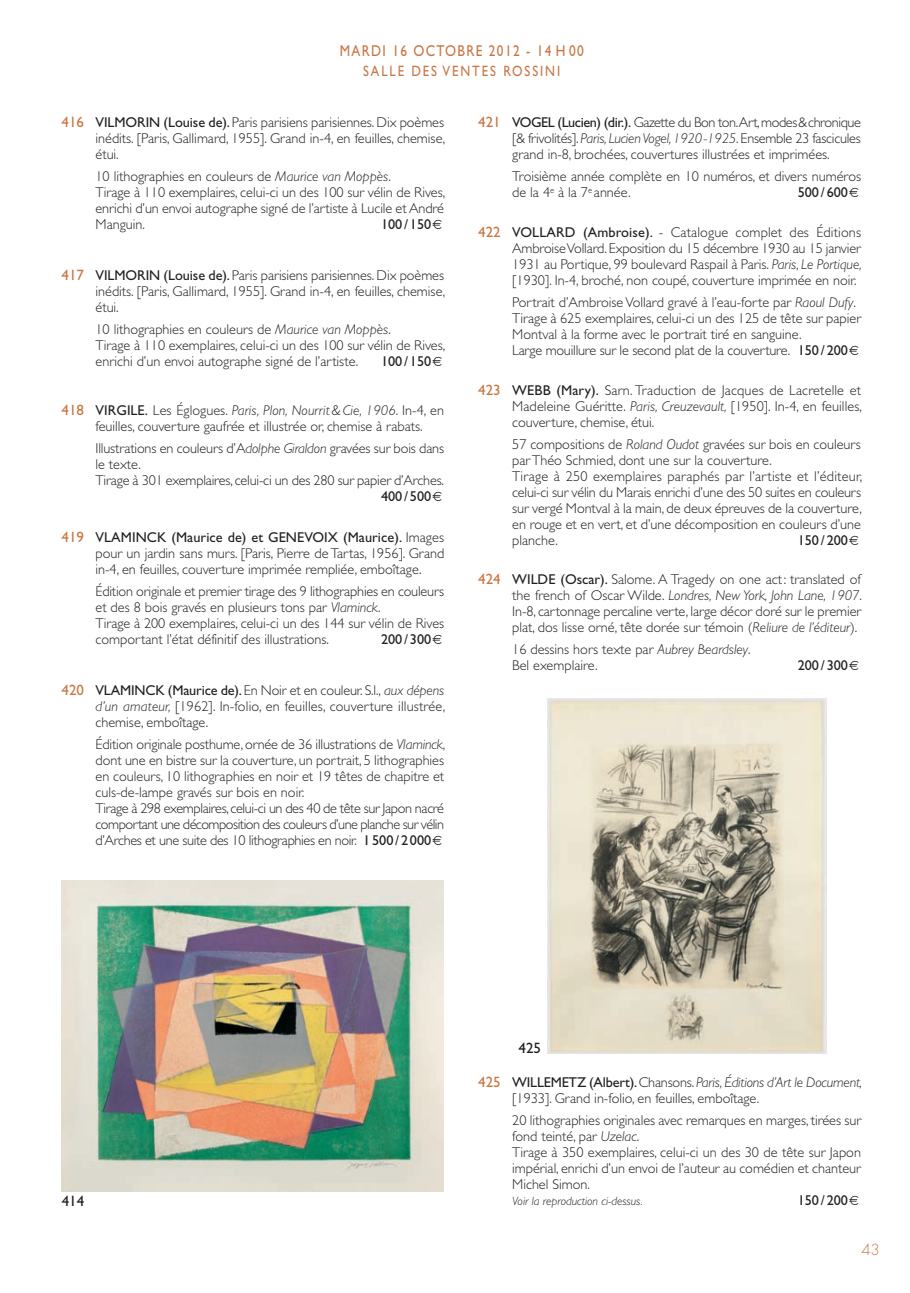
<style>
.page{position:relative;width:910px;height:1293px;background:#fff}
.page>*{position:absolute;margin:0;border:0;box-sizing:border-box;transform-origin:0 0}
.t1{font:15.75px "Gill Sans";letter-spacing:.1em;color:#c97644;scale:.85 1}
.t2{font:15px "Gill Sans";letter-spacing:.15em;color:#c97644;scale:.85 1}
.t3{font:15px "Gill Sans";color:#231f20}
.t4{font:300 15px "Futura";color:#c97644}
.t5{font:300 14.25px/16px "Gill Sans";color:#231f20}
.t6{font:14.25px "Gill Sans";color:#231f20}
.t7{font:italic 300 12px "Gill Sans";color:#231f20}
.s1{font-weight:400;font-size:15px;color:#c97644}
.s2{font-weight:400}
.s3{font-style:italic}
</style>
<div class="page">
<img style="left:62px;top:880px;width:381px;height:310px">
<img style="left:547px;top:698px;width:279px;height:355px">
<p class="t1" style="left:340px;top:45px;width:289px">MARDI 16 OCTOBRE 2012 - 14 H 00</p>
<p class="t2" style="left:363px;top:65px;width:233px">SALLE DES VENTES ROSSINI</p>
<p class="t5" style="left:96px;top:116px;width:351px;text-align:justify;text-indent:-34px"><span class="s1">416</span> <span class="s2">VILMORIN (Louise de).</span> Paris parisiens parisiennes. Dix poèmes inédits. [Paris, Gallimard, 1955]. Grand in-4, en feuilles, chemise, étui.</p>
<p class="t5" style="left:96px;top:170px;width:351px">10 lithographies en couleurs de <span class="s3">Maurice van Moppès</span>.<br>Tirage à 110 exemplaires, celui-ci un des 100 sur vélin de Rives, enrichi d’un envoi autographe signé de l’artiste à Lucile et André Manguin.</p>
<p class="t6" style="left:381px;top:220px;width:52px">100 / 150</p>
<p class="t5" style="left:96px;top:268px;width:351px;text-align:justify;text-indent:-34px"><span class="s1">417</span> <span class="s2">VILMORIN (Louise de).</span> Paris parisiens parisiennes. Dix poèmes inédits. [Paris, Gallimard, 1955]. Grand in-4, en feuilles, chemise, étui.</p>
<p class="t5" style="left:96px;top:323px;width:351px">10 lithographies en couleurs de <span class="s3">Maurice van Moppès</span>.<br>Tirage à 110 exemplaires, celui-ci un des 100 sur vélin de Rives, enrichi d’un envoi autographe signé de l’artiste.</p>
<p class="t6" style="left:381px;top:356px;width:52px">100 / 150</p>
<p class="t5" style="left:96px;top:403px;width:350px;text-indent:-34px"><span class="s1">418</span> <span class="s2">VIRGILE.</span> Les Églogues. <span class="s3">Paris, Plon, Nourrit&amp;Cie, 1906</span>. In-4, en feuilles, couverture gaufrée et illustrée or, chemise à rabats.</p>
<p class="t5" style="left:96px;top:441px;width:350px">Illustrations en couleurs d’A<span class="s3">dolphe Giraldon</span> gravées sur bois dans le texte.<br>Tirage à 301 exemplaires, celui-ci un des 280 sur papier d’Arches.</p>
<p class="t6" style="left:381px;top:491px;width:52px">400 / 500</p>
<p class="t5" style="left:96px;top:530px;width:350px;text-align:justify;text-indent:-34px"><span class="s1">419</span> <span class="s2">VLAMINCK (Maurice de) et GENEVOIX (Maurice).</span> Images pour un jardin sans murs. [Paris, Pierre de Tartas, 1956]. Grand in-4, en feuilles, couverture imprimée rempliée, emboîtage.</p>
<p class="t5" style="left:96px;top:584px;width:350px">Édition originale et premier tirage des 9 lithographies en couleurs et des 8 bois gravés en plusieurs tons par <span class="s3">Vlaminck</span>.<br>Tirage à 200 exemplaires, celui-ci un des 144 sur vélin de Rives comportant l’état définitif des illustrations.</p>
<p class="t6" style="left:381px;top:634px;width:52px">200 / 300</p>
<p class="t5" style="left:96px;top:683px;width:351px;text-align:justify;text-indent:-34px"><span class="s1">420</span> <span class="s2">VLAMINCK (Maurice de).</span> En Noir et en couleur. S.l., <span class="s3">aux dépens d’un amateur,</span> [1962]. In-folio, en feuilles, couverture illustrée, chemise, emboîtage.</p>
<p class="t5" style="left:96px;top:737px;width:351px">Édition originale posthume, ornée de 36 illustrations de <span class="s3">Vlaminck</span>, dont une en bistre sur la couverture, un portrait, 5 lithographies en couleurs, 10 lithographies en noir et 19 têtes de chapitre et culs-de-lampe gravés sur bois en noir.<br>Tirage à 298 exemplaires, celui-ci un des 40 de tête sur Japon nacré comportant une décomposition des couleurs d’une planche sur vélin d’Arches et une suite des 10 lithographies en noir. <span class="s2">1500 / 2000</span></p>
<p class="t5" style="left:512px;top:116px;width:350px;text-align:justify;text-indent:-34px"><span class="s1">421</span> <span class="s2">VOGEL (Lucien) (dir.).</span> Gazette du Bon ton.Art, modes&amp;chronique [&amp; frivolités]. <span class="s3">Paris, Lucien Vogel, 1920-1925</span>. Ensemble 23 fascicules grand in-8, brochées, couvertures illustrées et imprimées.</p>
<p class="t5" style="left:512px;top:170px;width:350px">Troisième année complète en 10 numéros, et divers numéros de la 4<sup>e</sup> à la 7<sup>e</sup> année.</p>
<p class="t6" style="left:798px;top:187px;width:52px">500 / 600</p>
<p class="t5" style="left:512px;top:225px;width:351px;text-align:justify;text-indent:-34px"><span class="s1">422</span> <span class="s2">VOLLARD (Ambroise).</span> - Catalogue complet des Éditions Ambroise Vollard. Exposition du 15 décembre 1930 au 15 janvier 1931 au Portique, 99 boulevard Raspail à Paris. <span class="s3">Paris, Le Portique, </span>[1930]. In-4, broché, non coupé, couverture imprimée en noir.</p>
<p class="t5" style="left:512px;top:296px;width:350px">Portrait d’Ambroise Vollard gravé à l’eau-forte par <span class="s3">Raoul Dufy</span>.<br>Tirage à 625 exemplaires, celui-ci un des 125 de tête sur papier Montval à la forme avec le portrait tiré en sanguine.<br>Large mouillure sur le second plat de la couverture. <span class="s2">150 / 200</span></p>
<p class="t5" style="left:512px;top:383px;width:351px;text-align:justify;text-indent:-34px"><span class="s1">423</span> <span class="s2">WEBB (Mary).</span> Sarn. Traduction de Jacques de Lacretelle et Madeleine Guéritte. <span class="s3">Paris, Creuzevault,</span> [1950]. In-4, en feuilles, couverture, chemise, étui.</p>
<p class="t5" style="left:512px;top:438px;width:351px">57 compositions de <span class="s3">Roland Oudot</span> gravées sur bois en couleurs par Théo Schmied, dont une sur la couverture.<br>Tirage à 250 exemplaires paraphés par l’artiste et l’éditeur, celui-ci sur vélin du Marais enrichi d’une des 50 suites en couleurs sur vergé Montval à la main, de deux épreuves de la couverture, en rouge et en vert, et d’une décomposition en couleurs d’une planche.</p>
<p class="t6" style="left:798px;top:535px;width:52px">150 / 200</p>
<p class="t5" style="left:512px;top:572px;width:351px;text-align:justify;text-indent:-34px"><span class="s1">424</span> <span class="s2">WILDE (Oscar).</span> Salome. A Tragedy on one act : translated of the french of Oscar Wilde. <span class="s3">Londres, New York, John Lane, 1907</span>.<br>In-8, cartonnage percaline verte, large décor doré sur le premier plat, dos lisse orné, tête dorée sur témoin (<span class="s3">Reliure de l’éditeur</span>).</p>
<p class="t5" style="left:512px;top:642px;width:240px">16 dessins hors texte par <span class="s3">Aubrey Beardsley</span>.<br>Bel exemplaire.</p>
<p class="t6" style="left:798px;top:660px;width:52px">200 / 300</p>
<p class="t3" style="left:62px;top:1195px;width:24px">414</p>
<p class="t3" style="left:519px;top:1043px;width:24px">425</p>
<p class="t5" style="left:512px;top:1075px;width:351px;text-indent:-34px"><span class="s1">425</span> <span class="s2">WILLEMETZ (Albert).</span> Chansons. <span class="s3">Paris, Éditions d’Art le Document, </span>[1933]. Grand in-folio, en feuilles, emboîtage.</p>
<p class="t5" style="left:512px;top:1113px;width:350px">20 lithographies originales avec remarques en marges, tirées sur fond teinté, par <span class="s3">Uzelac</span>.<br>Tirage à 350 exemplaires, celui-ci un des 30 de tête sur Japon impérial, enrichi d’un envoi de l’auteur au comédien et chanteur Michel Simon.</p>
<p class="t7" style="left:512px;top:1197px;width:132px">Voir la reproduction ci-dessus.</p>
<p class="t6" style="left:798px;top:1195px;width:52px">150 / 200</p>
<p class="t4" style="left:861px;top:1242px;width:20px">43</p>
</div>
